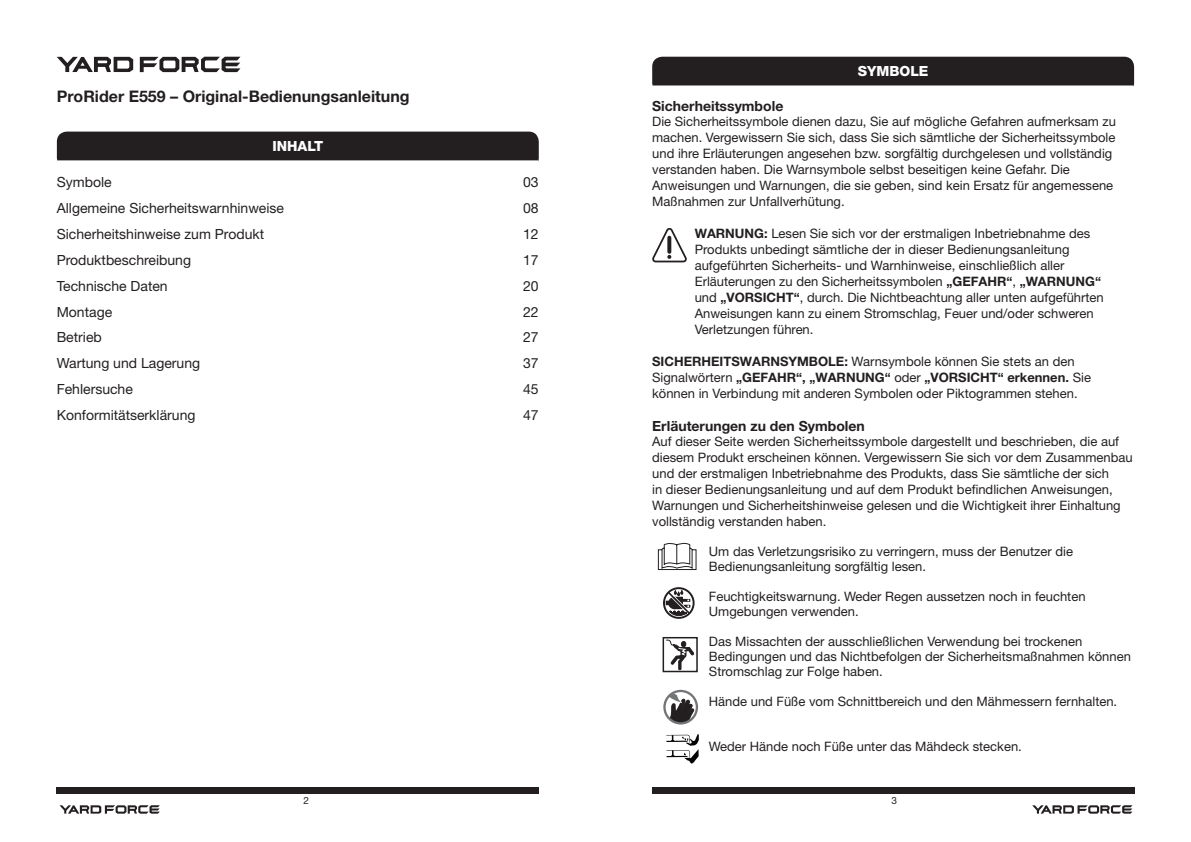
<style>
.page{position:relative;width:1191px;height:842px;background:#fff}
.page>*{position:absolute;margin:0;border:0;box-sizing:border-box;transform-origin:0 0}
.t1{font:700 16px "Helvetica Neue LT Std";color:#231f20}
.t2{font:14px "Helvetica Neue LT Std";color:#231f20}
.t3{font:700 14px "Helvetica Neue LT Pro";color:#231f20}
.t4{font:800 14px "Helvetica Neue LT Pro";color:#fff}
.t5{font:13px/16px "Helvetica Neue LT Std";color:#231f20}
.t6{font:10px "Helvetica Neue LT Std";color:#231f20}
.s1{font-family:"Helvetica Neue LT Pro"}
.s2{font-family:"Helvetica Neue LT Pro";font-weight:700}
</style>
<div class="page">
<div style="left:57px;top:787px;width:482px;height:7px;background:#231f20"></div>
<svg style="left:60px;top:805px;width:100px;height:9px"></svg>
<div style="left:652px;top:787px;width:482px;height:7px;background:#231f20"></div>
<svg style="left:1032px;top:805px;width:100px;height:9px"></svg>
<svg style="left:652px;top:57px;width:482px;height:30px;background:#2e2a2b"></svg>
<svg style="left:57px;top:132px;width:482px;height:30px;background:#2f2b2c"></svg>
<svg style="left:140px;top:57px;width:100px;height:15px"></svg>
<svg style="left:57px;top:57px;width:76px;height:15px"></svg>
<div style="left:663px;top:587px;width:31px;height:32px;border:2px solid #231f20;border-radius:50%"></div>
<svg style="left:666px;top:589px;width:25px;height:27px"></svg>
<div style="left:662px;top:637px;width:36px;height:35px;border:2px solid #231f20"></div>
<svg style="left:666px;top:639px;width:28px;height:31px"></svg>
<svg style="left:664px;top:690px;width:34px;height:34px"></svg>
<div style="left:663px;top:690px;width:35px;height:34px;border:2px solid #727477;border-radius:50%"></div>
<svg style="left:669px;top:693px;width:25px;height:32px"></svg>
<svg style="left:666px;top:734px;width:33px;height:30px"></svg>
<svg style="left:657px;top:542px;width:40px;height:28px"></svg>
<svg style="left:652px;top:228px;width:35px;height:34px"></svg>
<p class="t1" style="left:57px;top:86px;width:354px"><span class="s1">ProRider E559</span> – Original-Bedienungsanleitung</p>
<p class="t4" style="left:272px;top:138px;width:52px">INHALT</p>
<p class="t2" style="left:57px;top:174px;width:56px">Symbole</p>
<p class="t2" style="left:523px;top:174px;width:17px">03</p>
<p class="t2" style="left:57px;top:200px;width:229px">Allgemeine Sicherheitswarnhinweise</p>
<p class="t2" style="left:523px;top:200px;width:17px">08</p>
<p class="t2" style="left:57px;top:226px;width:209px">Sicherheitshinweise zum Produkt</p>
<p class="t2" style="left:523px;top:226px;width:17px">12</p>
<p class="t2" style="left:57px;top:252px;width:136px">Produktbeschreibung</p>
<p class="t2" style="left:523px;top:252px;width:17px">17</p>
<p class="t2" style="left:57px;top:277px;width:112px">Technische Daten</p>
<p class="t2" style="left:523px;top:277px;width:17px">20</p>
<p class="t2" style="left:57px;top:303px;width:57px">Montage</p>
<p class="t2" style="left:523px;top:303px;width:17px">22</p>
<p class="t2" style="left:57px;top:329px;width:47px">Betrieb</p>
<p class="t2" style="left:523px;top:329px;width:17px">27</p>
<p class="t2" style="left:57px;top:355px;width:145px">Wartung und Lagerung</p>
<p class="t2" style="left:523px;top:355px;width:17px">37</p>
<p class="t2" style="left:57px;top:381px;width:78px">Fehlersuche</p>
<p class="t2" style="left:523px;top:381px;width:17px">45</p>
<p class="t2" style="left:57px;top:406px;width:140px">Konformitätserklärung</p>
<p class="t2" style="left:523px;top:406px;width:17px">47</p>
<p class="t4" style="left:857px;top:63px;width:72px">SYMBOLE</p>
<p class="t3" style="left:652px;top:97px;width:133px">Sicherheitssymbole</p>
<p class="t5" style="left:652px;top:113px;width:465px">Die Sicherheitssymbole dienen dazu, Sie auf mögliche Gefahren aufmerksam zu machen. Vergewissern Sie sich, dass Sie sich sämtliche der Sicherheitssymbole und ihre Erläuterungen angesehen bzw. sorgfältig durchgelesen und vollständig verstanden haben. Die Warnsymbole selbst beseitigen keine Gefahr. Die Anweisungen und Warnungen, die sie geben, sind kein Ersatz für angemessene Maßnahmen zur Unfallverhütung.</p>
<p class="t5" style="left:694px;top:225px;width:410px"><span class="s2">WARNUNG:</span> Lesen Sie sich vor der erstmaligen Inbetriebnahme des Produkts unbedingt sämtliche der in dieser Bedienungsanleitung aufgeführten Sicherheits- und Warnhinweise, einschließlich aller Erläuterungen zu den Sicherheitssymbolen <span class="s2">„GEFAHR“</span>, <span class="s2">„WARNUNG“ </span>und <span class="s2">„VORSICHT“</span>, durch. Die Nichtbeachtung aller unten aufgeführten Anweisungen kann zu einem Stromschlag, Feuer und/oder schweren Verletzungen führen.</p>
<p class="t5" style="left:652px;top:353px;width:440px"><span class="s2">SICHERHEITSWARNSYMBOLE:</span> Warnsymbole können Sie stets an den<br>Signalwörtern <span class="s2">„GEFAHR“, „WARNUNG“</span> oder <span class="s2">„VORSICHT“ erkennen.</span> Sie können in Verbindung mit anderen Symbolen oder Piktogrammen stehen.</p>
<p class="t3" style="left:652px;top:417px;width:214px">Erläuterungen zu den Symbolen</p>
<p class="t5" style="left:652px;top:433px;width:482px">Auf dieser Seite werden Sicherheitssymbole dargestellt und beschrieben, die auf diesem Produkt erscheinen können. Vergewissern Sie sich vor dem Zusammenbau und der erstmaligen Inbetriebnahme des Produkts, dass Sie sämtliche der sich<br>in dieser Bedienungsanleitung und auf dem Produkt befindlichen Anweisungen, Warnungen und Sicherheitshinweise gelesen und die Wichtigkeit ihrer Einhaltung vollständig verstanden haben.</p>
<p class="t5" style="left:709px;top:543px;width:366px;line-height:15px">Um das Verletzungsrisiko zu verringern, muss der Benutzer die<br>Bedienungsanleitung sorgfältig lesen.</p>
<p class="t5" style="left:709px;top:588px;width:378px;line-height:15px">Feuchtigkeitswarnung. Weder Regen aussetzen noch in feuchten<br>Umgebungen verwenden.</p>
<p class="t5" style="left:709px;top:633px;width:423px;line-height:15px">Das Missachten der ausschließlichen Verwendung bei trockenen<br>Bedingungen und das Nichtbefolgen der Sicherheitsmaßnahmen können<br>Stromschlag zur Folge haben.</p>
<p class="t5" style="left:709px;top:693px;width:410px">Hände und Füße vom Schnittbereich und den Mähmessern fernhalten.</p>
<p class="t5" style="left:709px;top:738px;width:314px">Weder Hände noch Füße unter das Mähdeck stecken.</p>
<p class="t6" style="left:303px;top:794px;width:7px">2</p>
<p class="t6" style="left:891px;top:794px;width:7px">3</p>
</div>
